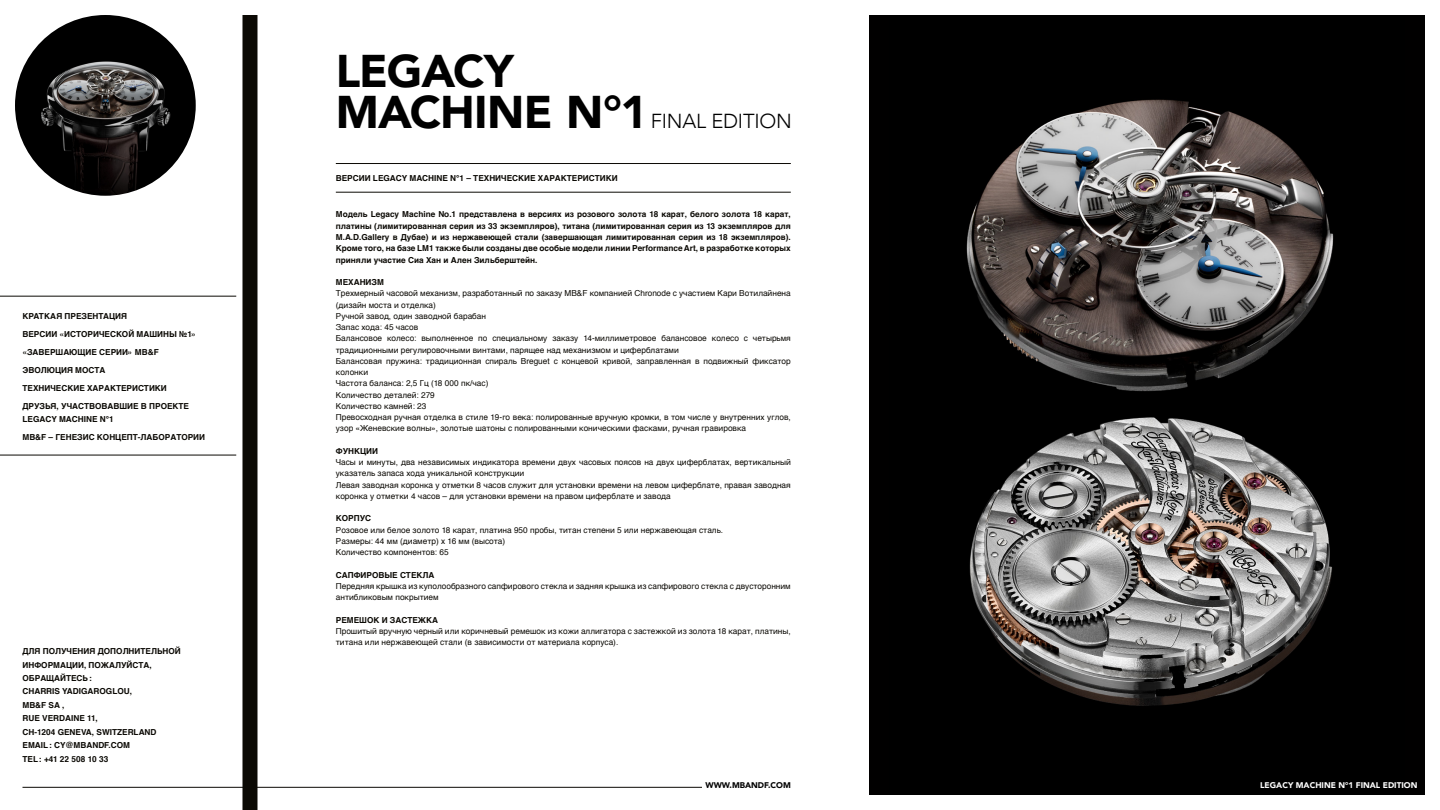
<style>
.page{position:relative;width:1440px;height:810px;background:#fff}
.page>*{position:absolute;margin:0;border:0;box-sizing:border-box;transform-origin:0 0}
.t1{font:900 45.75px/41.2px "Avenir";letter-spacing:-.02em;color:#000}
.t2{font:300 20.25px "Avenir";letter-spacing:-.01em;color:#000}
.t3{font:8.25px/11.2px "Helvetica";color:#0b0904}
.t4{font:700 8.25px/13.5px "Helvetica";color:#0b0904}
.t5{font:900 8.25px "Avenir";color:#fff}
.t6{font:900 8.25px "Avenir";color:#000}
</style>
<div class="page">
<hr style="left:22px;top:787px;width:680px;height:1px;background:#0b0904">
<hr style="left:336px;top:163px;width:455px;height:1px;background:#0b0904">
<img style="left:15px;top:15px;width:181px;height:181px;border-radius:90px">
<div style="left:242px;top:15px;width:15px;height:795px;background:#0b0904"></div>
<hr style="left:0;top:296px;width:236px;height:1px;background:#0b0904">
<hr style="left:0;top:455px;width:236px;height:1px;background:#0b0904">
<hr style="left:336px;top:192px;width:455px;height:1px;background:#0b0904">
<div style="left:869px;top:15px;width:556px;height:780px;background:#010000"></div>
<img style="left:966px;top:99px;width:368px;height:607px">
<p class="t4" style="left:22px;top:307px;width:176px;line-height:18px">КРАТКАЯ ПРЕЗЕНТАЦИЯ<br>ВЕРСИИ «ИСТОРИЧЕСКОЙ МАШИНЫ №1» «ЗАВЕРШАЮЩИЕ СЕРИИ» MB&amp;F<br>ЭВОЛЮЦИЯ МОСТА<br>ТЕХНИЧЕСКИЕ ХАРАКТЕРИСТИКИ<br>ДРУЗЬЯ, УЧАСТВОВАВШИЕ В ПРОЕКТЕ</p>
<p class="t4" style="left:22px;top:410px;width:184px;line-height:18px">LEGACY MACHINE N°1<br>MB&amp;F – ГЕНЕЗИС КОНЦЕПТ-ЛАБОРАТОРИИ</p>
<p class="t4" style="left:22px;top:644px;width:160px">ДЛЯ ПОЛУЧЕНИЯ ДОПОЛНИТЕЛЬНОЙ<br>ИНФОРМАЦИИ, ПОЖАЛУЙСТА,<br>ОБРАЩАЙТЕСЬ:<br>CHARRIS YADIGAROGLOU,<br>MB&amp;F SA ,<br>RUE VERDAINE 11,<br>CH-1204 GENEVA, SWITZERLAND<br>EMAIL: CY@MBANDF.COM<br>TEL: +41 22 508 10 33</p>
<h1 class="t1" style="left:336px;top:49px;width:313px">LEGACY<br>MACHINE N°1</h1>
<h2 class="t2" style="left:651px;top:109px;width:143px">FINAL EDITION</h2>
<p class="t4" style="left:336px;top:172px;width:283px">ВЕРСИИ LEGACY MACHINE N°1 – ТЕХНИЧЕСКИЕ ХАРАКТЕРИСТИКИ</p>
<p class="t4" style="left:336px;top:209px;width:457px;line-height:11.2px;text-align:justify">Модель Legacy Machine No.1 представлена в версиях из розового золота 18 карат, белого золота 18 карат, платины (лимитированная серия из 33 экземпляров), титана (лимитированная серия из 13 экземпляров для M.A.D.Gallery в Дубае) и из нержавеющей стали (завершающая лимитированная серия из 18 экземпляров).<br>Кроме того, на базе LM1 также были созданы две особые модели линии Performance Art, в разработке которых приняли участие Сиа Хан и Ален Зильберштейн.</p>
<p class="t4" style="left:336px;top:275px;width:50px">МЕХАНИЗМ</p>
<p class="t3" style="left:336px;top:288px;width:457px">Трехмерный часовой механизм, разработанный по заказу MB&amp;F компанией Chronode с участием Кари Вотилайнена (дизайн моста и отделка)<br>Ручной завод, один заводной барабан<br>Запас хода: 45 часов<br>Балансовое колесо: выполненное по специальному заказу 14-миллиметровое балансовое колесо с четырьмя традиционными регулировочными винтами, парящее над механизмом и циферблатами<br>Балансовая пружина: традиционная спираль Breguet с концевой кривой, заправленная в подвижный фиксатор колонки<br>Частота баланса: 2,5 Гц (18 000 пк/час)<br>Количество деталей: 279<br>Количество камней: 23<br>Превосходная ручная отделка в стиле 19-го века: полированные вручную кромки, в том числе у внутренних углов, узор «Женевские волны», золотые шатоны с полированными коническими фасками, ручная гравировка</p>
<p class="t4" style="left:336px;top:444px;width:44px">ФУНКЦИИ</p>
<p class="t3" style="left:336px;top:457px;width:456px">Часы и минуты, два независимых индикатора времени двух часовых поясов на двух циферблатах, вертикальный указатель запаса хода уникальной конструкции<br>Левая заводная коронка у отметки 8 часов служит для установки времени на левом циферблате, правая заводная коронка у отметки 4 часов – для установки времени на правом циферблате и завода</p>
<p class="t4" style="left:336px;top:512px;width:37px">КОРПУС</p>
<p class="t3" style="left:336px;top:524px;width:389px">Розовое или белое золото 18 карат, платина 950 пробы, титан степени 5 или нержавеющая сталь.<br>Размеры: 44 мм (диаметр) x 16 мм (высота)<br>Количество компонентов: 65</p>
<p class="t4" style="left:336px;top:568px;width:100px">САПФИРОВЫЕ СТЕКЛА</p>
<p class="t3" style="left:336px;top:581px;width:456px">Передняя крышка из куполообразного сапфирового стекла и задняя крышка из сапфирового стекла с двусторонним антибликовым покрытием</p>
<p class="t4" style="left:336px;top:613px;width:104px">РЕМЕШОК И ЗАСТЕЖКА</p>
<p class="t3" style="left:336px;top:626px;width:456px">Прошитый вручную черный или коричневый ремешок из кожи аллигатора с застежкой из золота 18 карат, платины, титана или нержавеющей стали (в зависимости от материала корпуса).</p>
<p class="t6" style="left:705px;top:778px;width:87px">WWW.MBANDF.COM</p>
<p class="t5" style="left:1260px;top:778px;width:159px">LEGACY MACHINE N°1 FINAL EDITION</p>
</div>
